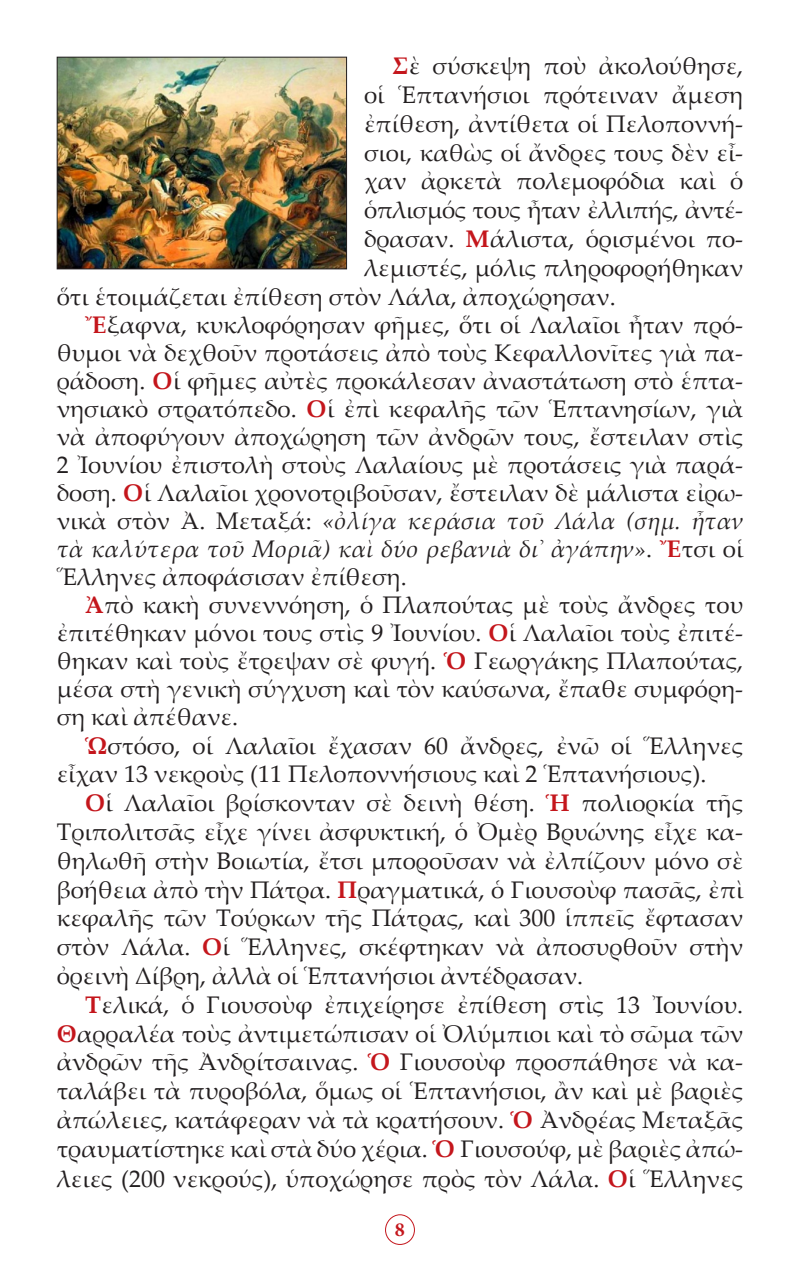
<style>
.page{position:relative;width:800px;height:1270px;background:#fff}
.page>*{position:absolute;margin:0;border:0;box-sizing:border-box;transform-origin:0 0}
.t1{font:24px/28px "Palatino Linotype";color:#231f20;text-align:justify}
.t2{font:24px "Palatino Linotype";letter-spacing:-.02em;color:#231f20}
.t3{font:700 20px "Minion Pro";color:#c4161c}
.s1{font-weight:700;color:#c4161c}
.s2{font-style:italic}
</style>
<div class="page">
<div style="left:385px;top:1214px;width:30px;height:31px;border:1px solid #c4161c;border-radius:50%"></div>
<img style="left:59px;top:59px;width:286px;height:208px">
<div style="left:57px;top:57px;width:290px;height:212px;border:1px solid #231f20"></div>
<p class="t1" style="left:364px;top:51px;width:381px;line-height:28.8px;text-indent:28px"><span class="s1">Σ</span>ὲ σύσκεψη ποὺ ἀκολούθησε, οἱ Ἑπτανήσιοι πρότειναν ἄμεση ἐπίθεση, ἀντίθετα οἱ Πελοποννή-</p>
<p class="t1" style="left:364px;top:138px;width:381px">σιοι, καθὼς οἱ ἄνδρες τους δὲν εἶ-</p>
<p class="t1" style="left:364px;top:166px;width:381px">χαν ἀρκετὰ πολεμοφόδια καὶ ὁ</p>
<p class="t2" style="left:364px;top:193px;width:381px">ὁπλισμός τους ἦταν ἐλλιπής, ἀντέ-</p>
<p class="t1" style="left:364px;top:224px;width:381px">δρασαν. <span class="s1">Μ</span>άλιστα, ὁρισμένοι πο-</p>
<p class="t1" style="left:364px;top:253px;width:381px">λεμιστές, μόλις πληροφορήθηκαν</p>
<p class="t1" style="left:57px;top:282px;width:561px">ὅτι ἑτοιμάζεται ἐπίθεση στὸν Λάλα, ἀποχώρησαν.</p>
<p class="t1" style="left:57px;top:310px;width:688px;text-indent:28px"><span class="s1">Ἔ</span>ξαφνα, κυκλοφόρησαν φῆμες, ὅτι οἱ Λαλαῖοι ἦταν πρό&shy;θυμοι νὰ δεχθοῦν προτάσεις ἀπὸ τοὺς Κεφαλλονῖτες γιὰ πα&shy;ράδοση. <span class="s1">Ο</span>ἱ φῆμες αὐτὲς προκάλεσαν ἀναστάτωση στὸ ἑπτα&shy;νησιακὸ στρατόπεδο. <span class="s1">Ο</span>ἱ ἐπὶ κεφαλῆς τῶν Ἑπτανησίων, γιὰ νὰ ἀποφύγουν ἀποχώρηση τῶν ἀνδρῶν τους, ἔστειλαν στὶς 2 Ἰουνίου ἐπιστολὴ στοὺς Λαλαίους μὲ προτάσεις γιὰ παρά&shy;δοση. <span class="s1">Ο</span>ἱ Λαλαῖοι χρονοτριβοῦσαν, ἔστειλαν δὲ μάλιστα εἰρω&shy;νικὰ στὸν Ἀ. Μεταξά: <span class="s2">«ὀλίγα κεράσια τοῦ Λάλα (σημ. ἦταν τὰ καλύτερα τοῦ Μοριᾶ) καὶ δύο ρεβανιὰ δι᾿ ἀγάπην»</span>. <span class="s1">Ἔ</span>τσι οἱ Ἕλληνες ἀποφάσισαν ἐπίθεση.</p>
<p class="t1" style="left:57px;top:590px;width:688px;text-indent:28px"><span class="s1">Ἀ</span>πὸ κακὴ συνεννόηση, ὁ Πλαπούτας μὲ τοὺς ἄνδρες του ἐπιτέθηκαν μόνοι τους στὶς 9 Ἰουνίου. <span class="s1">Ο</span>ἱ Λαλαῖοι τοὺς ἐπιτέ&shy;θηκαν καὶ τοὺς ἔτρεψαν σὲ φυγή. <span class="s1">Ὁ</span> Γεωργάκης Πλαπούτας, μέσα στὴ γενικὴ σύγχυση καὶ τὸν καύσωνα, ἔπαθε συμφόρη&shy;ση καὶ ἀπέθανε.</p>
<p class="t1" style="left:57px;top:730px;width:688px;line-height:28.8px;text-indent:28px"><span class="s1">Ὡ</span>στόσο, οἱ Λαλαῖοι ἔχασαν 60 ἄνδρες, ἐνῶ οἱ Ἕλληνες εἶχαν 13 νεκροὺς (11 Πελοποννήσιους καὶ 2 Ἑπτανήσιους).</p>
<p class="t1" style="left:57px;top:788px;width:688px;line-height:28.8px;text-indent:28px"><span class="s1">Ο</span>ἱ Λαλαῖοι βρίσκονταν σὲ δεινὴ θέση. <span class="s1">Ἡ</span> πολιορκία τῆς Τριπολιτσᾶς εἶχε γίνει ἀσφυκτική, ὁ Ὀμὲρ Βρυώνης εἶχε κα&shy;θηλωθῆ στὴν Βοιωτία, ἔτσι μποροῦσαν νὰ ἐλπίζουν μόνο σὲ βοήθεια ἀπὸ τὴν Πάτρα. <span class="s1">Π</span>ραγματικά, ὁ Γιουσοὺφ πασᾶς, ἐπὶ κεφαλῆς τῶν Τούρκων τῆς Πάτρας, καὶ 300 ἱππεῖς ἔφτασαν στὸν Λάλα. <span class="s1">Ο</span>ἱ Ἕλληνες, σκέφτηκαν νὰ ἀποσυρθοῦν στὴν ὀρεινὴ Δίβρη, ἀλλὰ οἱ Ἑπτανήσιοι ἀντέδρασαν.</p>
<p class="t1" style="left:57px;top:989px;width:688px;line-height:29px;text-indent:28px"><span class="s1">Τ</span>ελικά, ὁ Γιουσοὺφ ἐπιχείρησε ἐπίθεση στὶς 13 Ἰουνίου.<br><span class="s1">Θ</span>αρραλέα τοὺς ἀντιμετώπισαν οἱ Ὀλύμπιοι καὶ τὸ σῶμα τῶν ἀνδρῶν τῆς Ἀνδρίτσαινας. <span class="s1">Ὁ</span> Γιουσοὺφ προσπάθησε νὰ κα&shy;ταλάβει τὰ πυροβόλα, ὅμως οἱ Ἑπτανήσιοι, ἂν καὶ μὲ βαριὲς ἀπώλειες, κατάφεραν νὰ τὰ κρατήσουν. <span class="s1">Ὁ</span> Ἀνδρέας Μεταξᾶς τραυματίστηκε καὶ στὰ δύο χέρια. <span class="s1">Ὁ</span> Γιουσούφ, μὲ βαριὲς ἀπώ&shy;λειες (200 νεκρούς), ὑποχώρησε πρὸς τὸν Λάλα. <span class="s1">Ο</span>ἱ Ἕλληνες</p>
<p class="t3" style="left:395px;top:1216px;width:11px">8</p>
</div>
